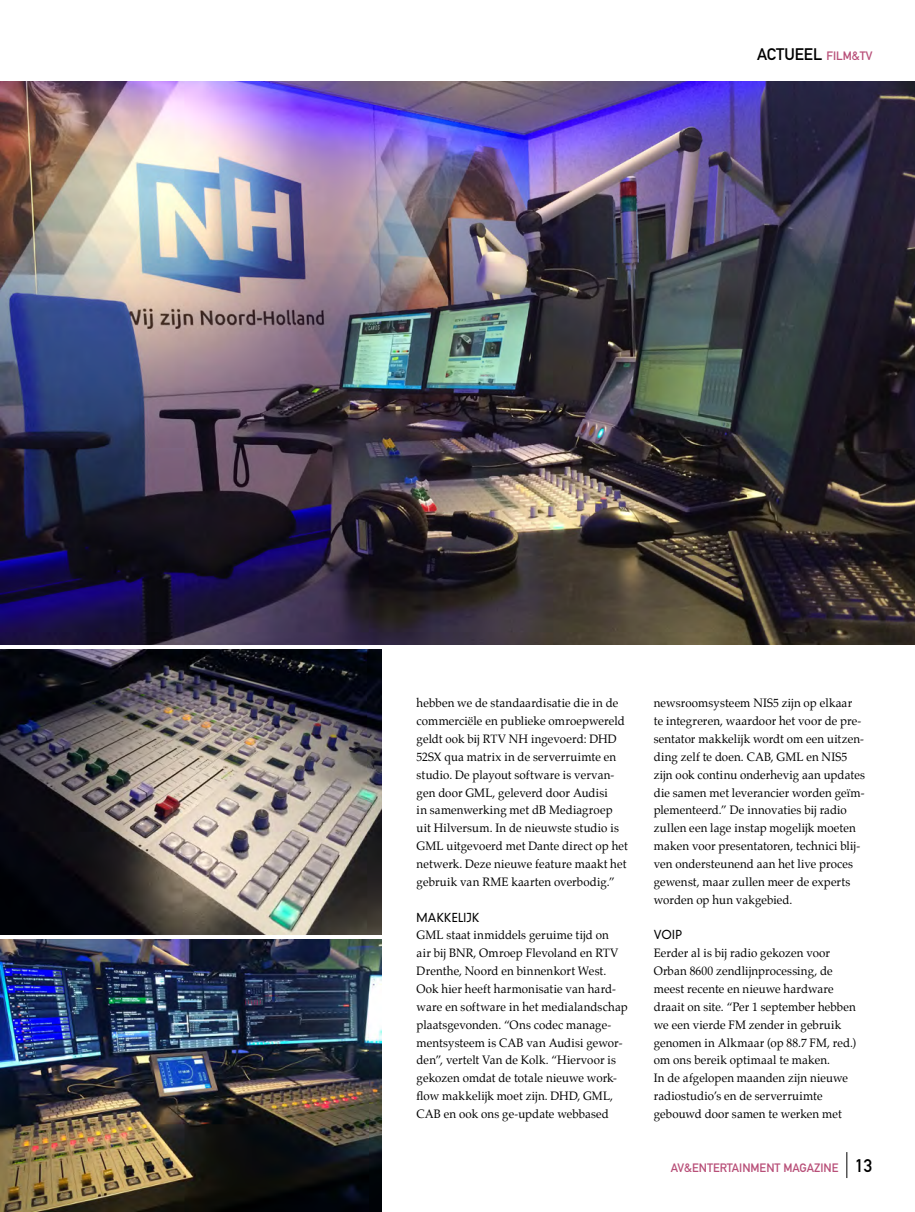
<style>
.page{position:relative;width:915px;height:1212px;background:#fff}
.page>*{position:absolute;margin:0;border:0;box-sizing:border-box;transform-origin:0 0}
.t1{font:16.5px "DIN Mittelschrift";color:#000}
.t2{font:12px/17.9px "Palatino";letter-spacing:.01em;color:#000;scale:.96 1}
.t3{font:12px "DIN Mittelschrift";color:#b84f78}
.t4{font:300 12px "DIN Neuzeit Grotesk";letter-spacing:.02em;color:#000;scale:.96 1}
.s1{font-size:12px;color:#b84f78}
.s2{font-size:18px;color:#000}
</style>
<div class="page">
<img style="left:0;top:81px;width:914px;height:563px">
<img style="left:0;top:940px;width:381px;height:272px">
<img style="left:0;top:649px;width:381px;height:286px">
<svg style="left:846px;top:1152px;width:1px;height:26px"></svg>
<h1 class="t1" style="left:756px;top:44px;width:117px">ACTUEEL <span class="s1">FILM&amp;TV</span></h1>
<p class="t2" style="left:416px;top:694px;width:221px">hebben we de standaardisatie die in de commerciële en publieke omroepwereld geldt ook bij RTV NH ingevoerd: DHD 52SX qua matrix in de serverruimte en studio. De playout software is vervan&shy;gen door GML, geleverd door Audisi<br>in samenwerking met dB Mediagroep uit Hilversum. In de nieuwste studio is GML uitgevoerd met Dante direct op het netwerk. Deze nieuwe feature maakt het gebruik van RME kaarten overbodig.”</p>
<p class="t4" style="left:416px;top:910px;width:67px">MAKKELIJK</p>
<p class="t2" style="left:416px;top:926px;width:221px">GML staat inmiddels geruime tijd on<br>air bij BNR, Omroep Flevoland en RTV Drenthe, Noord en binnenkort West.<br>Ook hier heeft harmonisatie van hard&shy;ware en software in het medialandschap plaatsgevonden. “Ons codec manage&shy;mentsysteem is CAB van Audisi gewor&shy;den”, vertelt Van de Kolk. “Hiervoor is gekozen omdat de totale nieuwe work&shy;flow makkelijk moet zijn. DHD, GML, CAB en ook ons ge-update webbased</p>
<p class="t2" style="left:653px;top:694px;width:221px">newsroomsysteem NIS5 zijn op elkaar<br>te integreren, waardoor het voor de pre&shy;sentator makkelijk wordt om een uitzen&shy;ding zelf te doen. CAB, GML en NIS5 zijn ook continu onderhevig aan updates die samen met leverancier worden geïm&shy;plementeerd.” De innovaties bij radio zullen een lage instap mogelijk moeten maken voor presentatoren, technici blij&shy;ven ondersteunend aan het live proces gewenst, maar zullen meer de experts worden op hun vakgebied.</p>
<p class="t4" style="left:653px;top:928px;width:31px">VOIP</p>
<p class="t2" style="left:653px;top:944px;width:212px">Eerder al is bij radio gekozen voor Orban 8600 zendlijnprocessing, de meest recente en nieuwe hardware draait on site. “Per 1 september hebben we een vierde FM zender in gebruik genomen in Alkmaar (op 88.7 FM, red.) om ons bereik optimaal te maken.<br>In de afgelopen maanden zijn nieuwe radiostudio’s en de serverruimte gebouwd door samen te werken met</p>
<p class="t3" style="left:670px;top:1161px;width:203px">AV&amp;ENTERTAINMENT MAGAZINE <span class="s2">13</span></p>
</div>
